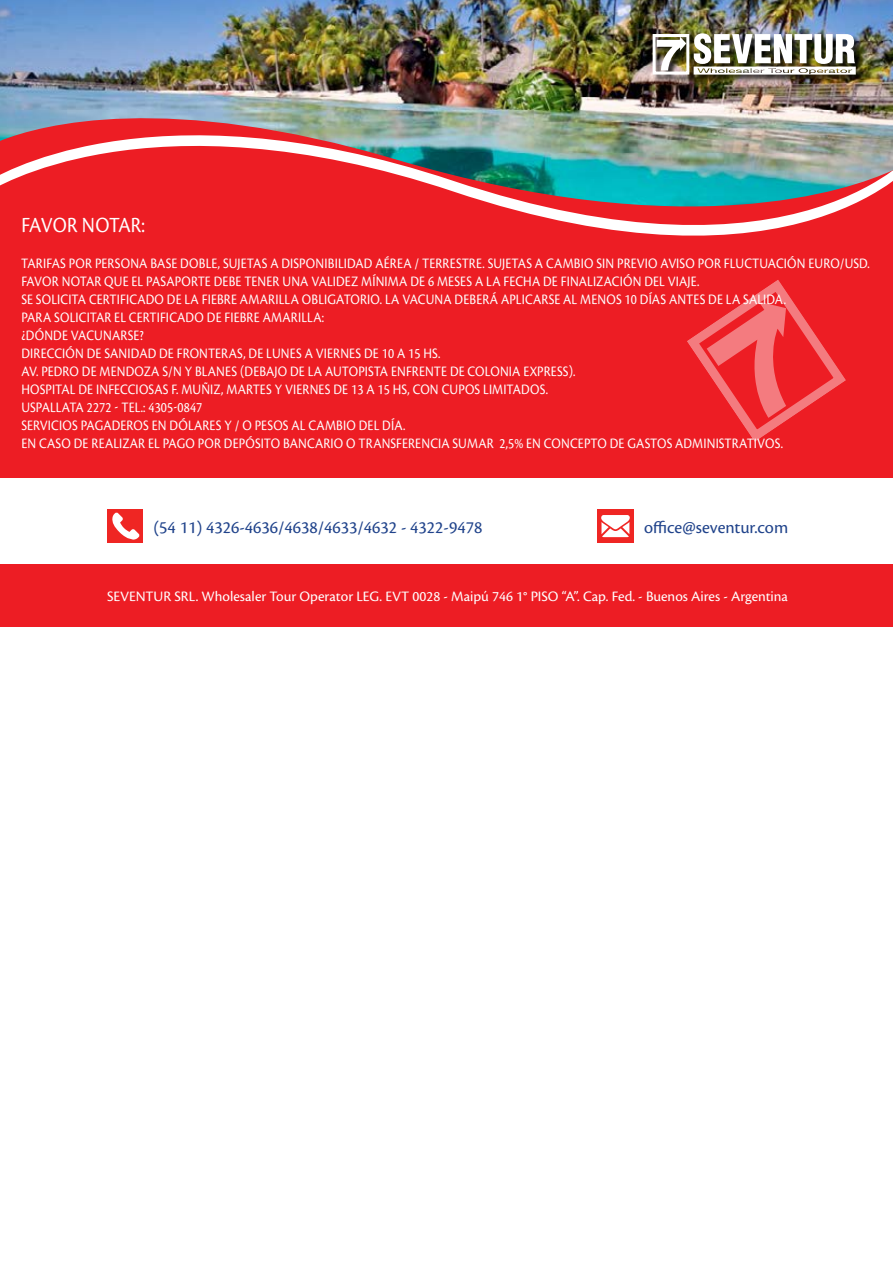
<style>
.page{position:relative;width:893px;height:1263px;background:#fff}
.page>*{position:absolute;margin:0;border:0;box-sizing:border-box;transform-origin:0 0}
.t1{font:22.5px "Cronos Pro";letter-spacing:-.005em;color:#fff;scale:.88 1}
.t2{font:18px "Cronos Pro";color:#20438b}
.t3{font:15px/18px "Cronos Pro";letter-spacing:.01em;color:#fff;scale:.88 1}
.t4{font:15px "Cronos Pro";letter-spacing:.01em;color:#fff}
</style>
<div class="page">
<div style="left:0;top:115px;width:893px;height:362px;background:#ed1d24"></div>
<svg style="left:687px;top:307px;width:159px;height:135px"></svg>
<div style="left:0;top:564px;width:893px;height:63px;background:#ed1d24"></div>
<div style="left:597px;top:509px;width:37px;height:34px;background:#ef2623"></div>
<svg style="left:601px;top:515px;width:29px;height:22px"></svg>
<div style="left:107px;top:509px;width:36px;height:34px;background:#ef2623"></div>
<svg style="left:112px;top:512px;width:28px;height:28px"></svg>
<svg style="left:512px;top:209px;width:330px;height:87px"></svg>
<img style="left:0;top:0;width:893px;height:209px">
<div style="left:653px;top:34px;width:211px;height:49px;background:#000;opacity:.77"></div>
<div style="left:653px;top:34px;width:36px;height:41px;border:3px solid #fff"></div>
<svg style="left:657px;top:37px;width:29px;height:33px"></svg>
<img style="left:694px;top:33px;width:162px;height:42px">
<h1 class="t1" style="left:21px;top:212px;width:142px">FAVOR NOTAR:</h1>
<p class="t3" style="left:21px;top:255px;width:966px">TARIFAS POR PERSONA BASE DOBLE, SUJETAS A DISPONIBILIDAD AÉREA / TERRESTRE. SUJETAS A CAMBIO SIN PREVI O AVISO POR FLUCTUACIÓN EURO/USD.<br>FAVOR NOTAR QUE EL PASAPORTE DEBE TENER UNA VALIDEZ MÍNIMA DE 6 MESES A LA FECHA DE FI NALIZACIÓN DEL VIAJE.<br>SE SOLICITA CERTIFI CADO DE LA FI EBRE AMARI LLA OBLIGATORI O. LA VACUNA DEBERÁ APLICARSE AL MENOS 10 DÍAS ANTES DE LA SALIDA.<br>PARA SOLICITAR EL CERTIFI CADO DE FI EBRE AMARI LLA:<br>¿DÓNDE VACUNARSE?<br>DIRECCIÓN DE SANIDAD DE FRONTERAS, DE LUNES A VI ERNES DE 10 A 15 HS.<br>AV. PEDRO DE MENDOZA S/N Y BLANES (DEBAJO DE LA AUTOPISTA ENFRENTE DE COLONIA EXPRESS).<br>HOSPITAL DE INFECCIOSAS F. MUÑIZ, MARTES Y VI ERNES DE 13 A 15 HS, CON CUPOS LIMITADOS.<br>USPALLATA 2272 - TEL.: 4305-0847<br>SERVI CIOS PAGADEROS EN DÓLARES Y / O PESOS AL CAMBIO DEL DÍA.<br>EN CASO DE REALIZAR EL PAGO POR DEPÓSITO BANCARI O O TRANSFERENCIA SUMAR 2,5% EN CONCEPTO DE GASTOS ADMINISTRATIVOS.</p>
<p class="t2" style="left:153px;top:517px;width:331px">(54 11) 4326-4636/4638/4633/4632 - 4322-9478</p>
<p class="t2" style="left:644px;top:517px;width:146px">office@seventur.com</p>
<p class="t4" style="left:107px;top:587px;width:682px">SEVENTUR SRL. Wholesaler Tour Operator LEG. EVT 0028 - Maipú 746 1° PISO “A”. Cap. Fed. - Buenos Aires - Argentina</p>
</div>
